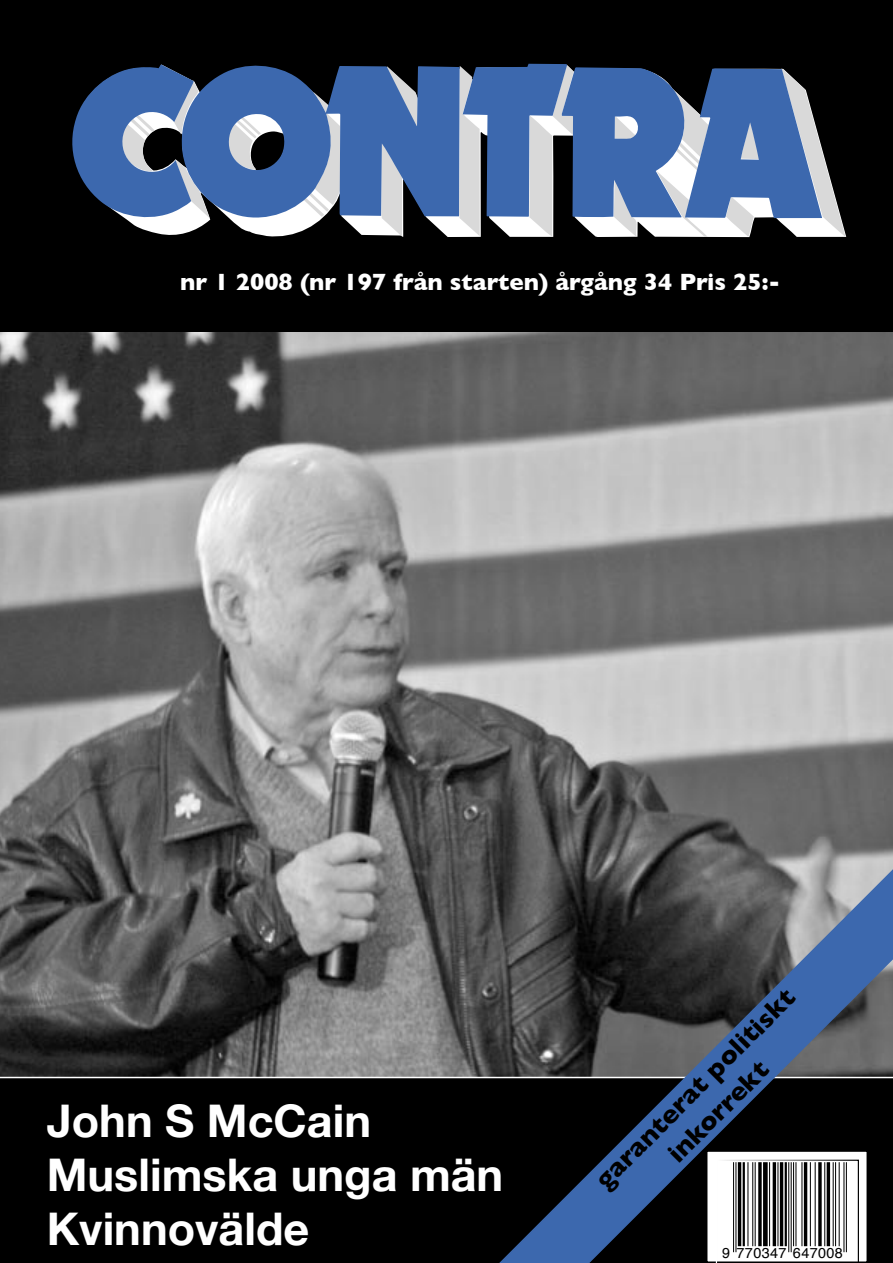
<style>
.page{position:relative;width:893px;height:1263px;background:#fff}
.page>*{position:absolute;margin:0;border:0;box-sizing:border-box;transform-origin:0 0}
.t1{font:700 45px/54px "Helvetica Neue";color:#fff}
.t2{font:700 27px/32.4px "Gill Sans";color:#000;text-align:center}
.t3{font:700 24px "Gill Sans";color:#fff}
.t4{font:14.4px "Helvetica";letter-spacing:.025em;color:#000}
</style>
<div class="page">
<img style="left:0;top:332px;width:893px;height:744px">
<div style="left:0;top:0;width:893px;height:332px;background:#000"></div>
<svg style="left:72px;top:64px;width:773px;height:173px;background:#59749d"></svg>
<div style="left:0;top:1078px;width:461px;height:185px;background:#000"></div>
<svg style="left:461px;top:827px;width:432px;height:436px;background:#38404d"></svg>
<div style="left:707px;top:1151px;width:160px;height:111px;background:#fff"></div>
<div style="left:706px;top:1150px;width:162px;height:113px;border:2px solid #000"></div>
<svg style="left:716px;top:1159px;width:143px;height:104px"></svg>
<p class="t3" style="left:180px;top:268px;width:601px">nr 1 2008 (nr 197 från starten) årgång 34 Pris 25:-</p>
<h1 class="t1" style="left:47px;top:1093px;width:458px">John S McCain<br>Muslimska unga män<br>Kvinnovälde</h1>
<p class="t2" style="left:588px;top:1172px;width:272px;rotate:-45deg">garanterat politiskt inkorrekt</p>
<p class="t4" style="left:722px;top:1241px;width:122px">9 770347 647008</p>
</div>
